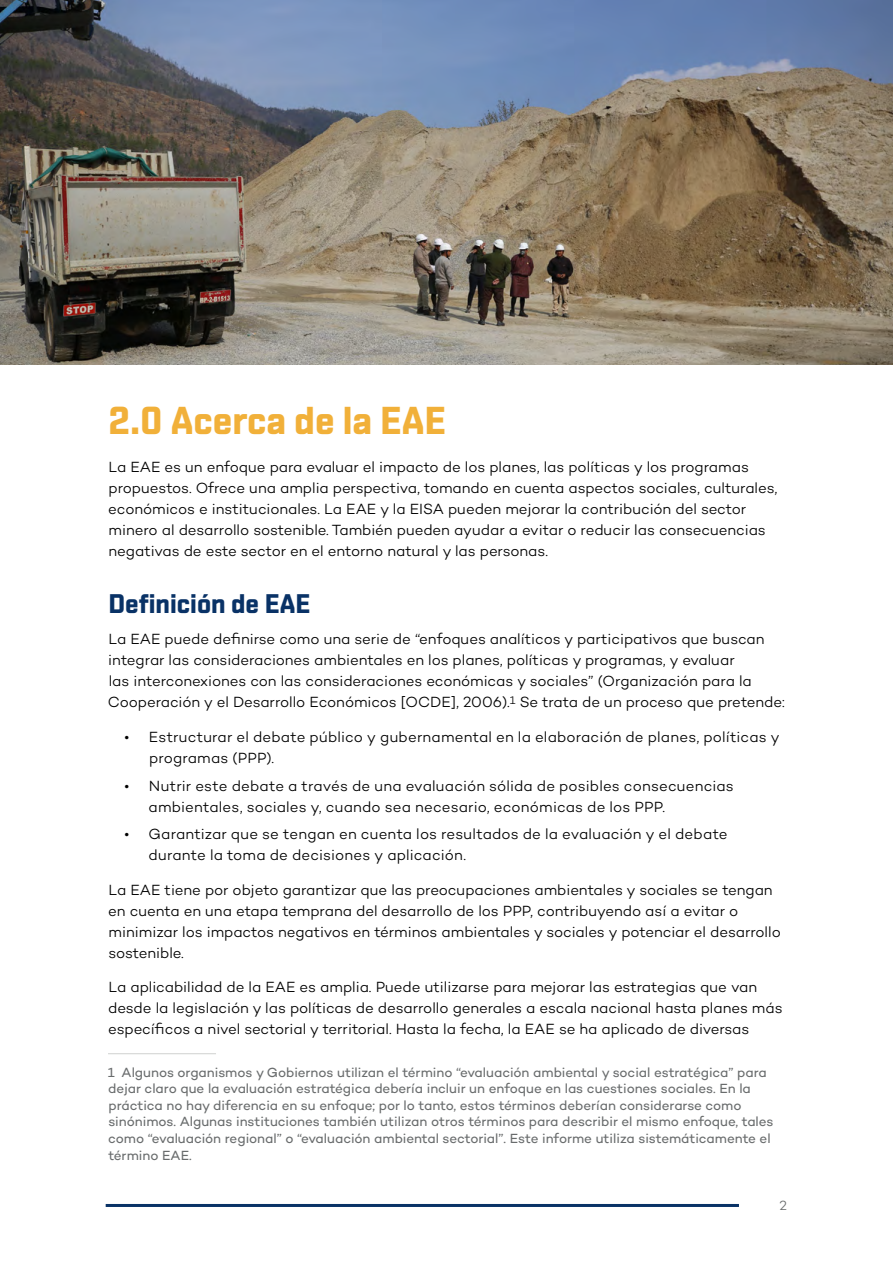
<style>
.page{position:relative;width:893px;height:1263px;background:#fff}
.page>*{position:absolute;margin:0;border:0;box-sizing:border-box;transform-origin:0 0}
.H1_-_chapter_start{font:700 39px "Shentox";color:#f1b039}
.t1{font:700 27px "Shentox";color:#093266}
.t2{font:300 15px/21px "Campton";color:#000}
.Footnotes{font:13.5px/16.5px "Campton";letter-spacing:-.005em;color:#696c6d}
.t3{font:300 13.5px "Campton";color:#696c6d}
</style>
<div class="page">
<hr style="left:106px;top:1204px;width:633px;height:3px;background:#093266">
<hr style="left:108px;top:1053px;width:108px;height:1px;background:#cfd1d0">
<img style="left:0;top:0;width:893px;height:364px">
<p class="H1_-_chapter_start" style="left:108px;top:398px;width:339px">2.0 Acerca de la EAE</p>
<p class="t2" style="left:108px;top:456px;width:671px">La EAE es un enfoque para evaluar el impacto de los planes, las políticas y los programas propuestos. Ofrece una amplia perspectiva, tomando en cuenta aspectos sociales, culturales, económicos e institucionales. La EAE y la EISA pueden mejorar la contribución del sector minero al desarrollo sostenible. También pueden ayudar a evitar o reducir las consecuencias negativas de este sector en el entorno natural y las personas.</p>
<h2 class="t1" style="left:108px;top:587px;width:203px">Definición de EAE</h2>
<p class="t2" style="left:108px;top:628px;width:678px">La EAE puede definirse como una serie de “enfoques analíticos y participativos que buscan integrar las consideraciones ambientales en los planes, políticas y programas, y evaluar<br>las interconexiones con las consideraciones económicas y sociales” (Organización para la Cooperación y el Desarrollo Económicos [OCDE], 2006).<sup>1</sup> Se trata de un proceso que pretende:</p>
<p class="t2" style="left:149px;top:726px;width:632px;text-indent:-25px">• Estructurar el debate público y gubernamental en la elaboración de planes, políticas y programas (PPP).</p>
<p class="t2" style="left:149px;top:775px;width:587px;text-indent:-24px">• Nutrir este debate a través de una evaluación sólida de posibles consecuencias ambientales, sociales y, cuando sea necesario, económicas de los PPP.</p>
<p class="t2" style="left:149px;top:823px;width:581px;text-indent:-24px">• Garantizar que se tengan en cuenta los resultados de la evaluación y el debate durante la toma de decisiones y aplicación.</p>
<p class="t2" style="left:108px;top:879px;width:674px">La EAE tiene por objeto garantizar que las preocupaciones ambientales y sociales se tengan en cuenta en una etapa temprana del desarrollo de los PPP, contribuyendo así a evitar o minimizar los impactos negativos en términos ambientales y sociales y potenciar el desarrollo sostenible.</p>
<p class="t2" style="left:108px;top:976px;width:676px">La aplicabilidad de la EAE es amplia. Puede utilizarse para mejorar las estrategias que van desde la legislación y las políticas de desarrollo generales a escala nacional hasta planes más específicos a nivel sectorial y territorial. Hasta la fecha, la EAE se ha aplicado de diversas</p>
<p class="Footnotes" style="left:108px;top:1064px;width:667px">1 Algunos organismos y Gobiernos utilizan el término “evaluación ambiental y social estratégica” para dejar claro que la evaluación estratégica debería incluir un enfoque en las cuestiones sociales. En la práctica no hay diferencia en su enfoque; por lo tanto, estos términos deberían considerarse como sinónimos. Algunas instituciones también utilizan otros términos para describir el mismo enfoque, tales como “evaluación regional” o “evaluación ambiental sectorial”. Este informe utiliza sistemáticamente el término EAE.</p>
<p class="t3" style="left:780px;top:1197px;width:9px">2</p>
</div>
